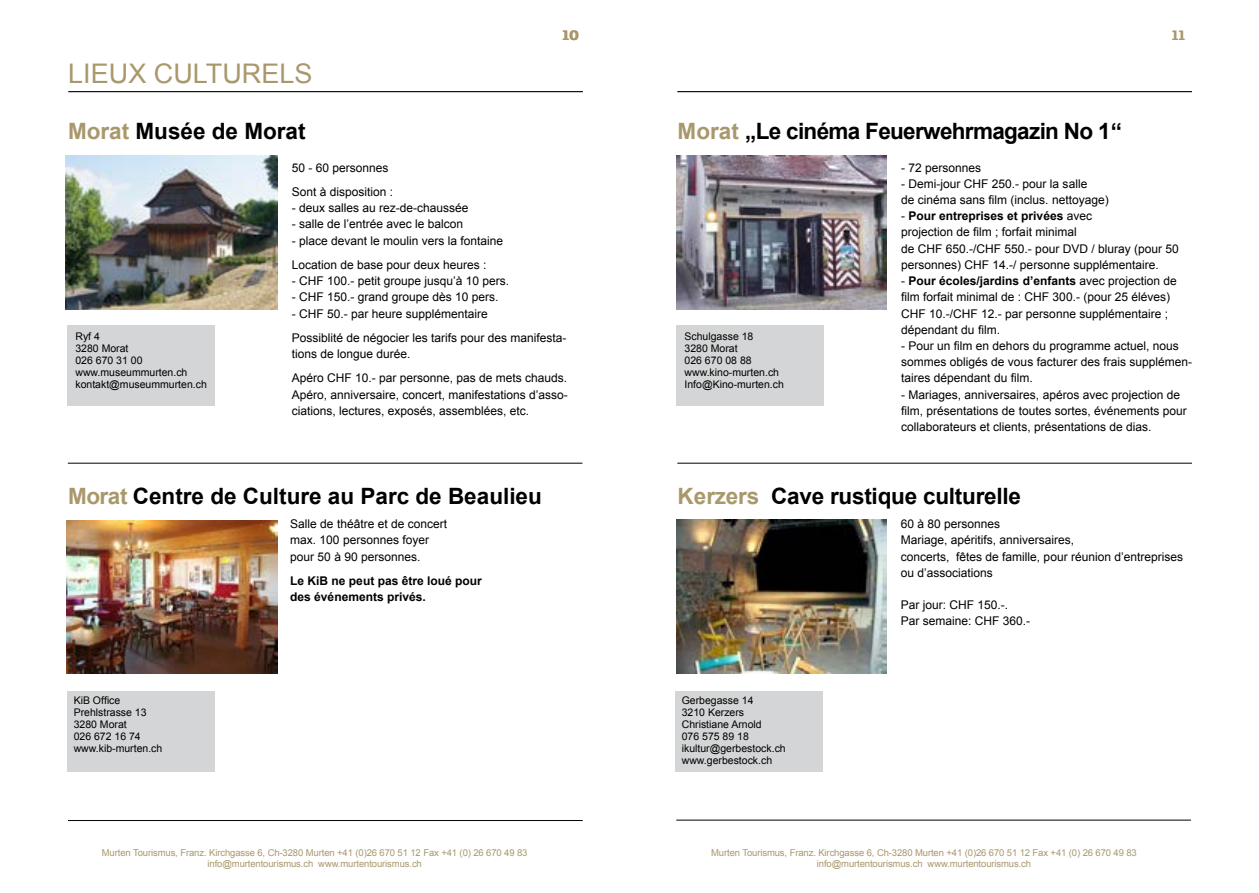
<style>
.page{position:relative;width:1259px;height:893px;background:#fff}
.page>*{position:absolute;margin:0;border:0;box-sizing:border-box;transform-origin:0 0}
.t1{font:27px "Arial";color:#a9986c}
.t2{font:700 22.5px "Arial";letter-spacing:-.01em;color:#000}
.t3{font:700 22.5px "Arial";letter-spacing:-.03em;color:#000}
.t4{font:700 16.5px "Adelle Basic";color:#a9986c}
.t5{font:12px/16.2px "Arial";color:#000}
.t6{font:700 12px/16.2px "Arial";color:#000}
.t7{font:10.5px/12px "Arial";color:#000}
.t8{font:9.45px/10.4px "Arial";letter-spacing:-.01em;color:#a9986c;text-align:center}
.s1{color:#a9986c}
.s2{font-weight:700}
</style>
<div class="page">
<div style="left:67px;top:325px;width:147px;height:81px;background:#d4d5d6"></div>
<div style="left:67px;top:691px;width:147px;height:80px;background:#d4d5d6"></div>
<img style="left:66px;top:155px;width:211px;height:154px">
<img style="left:67px;top:520px;width:210px;height:154px">
<img style="left:676px;top:155px;width:210px;height:154px">
<img style="left:676px;top:519px;width:210px;height:155px">
<hr style="left:68px;top:91px;width:515px;height:1px;background:#000">
<hr style="left:677px;top:91px;width:515px;height:1px;background:#000">
<div style="left:676px;top:326px;width:147px;height:80px;background:#d4d5d6"></div>
<div style="left:675px;top:691px;width:147px;height:80px;background:#d4d5d6"></div>
<hr style="left:677px;top:463px;width:515px;height:1px;background:#000">
<hr style="left:68px;top:463px;width:514px;height:1px;background:#000">
<hr style="left:68px;top:820px;width:515px;height:1px;background:#000">
<hr style="left:676px;top:820px;width:515px;height:1px;background:#000">
<h1 class="t1" style="left:68px;top:55px;width:246px">LIEUX CULTURELS</h1>
<h2 class="t2" style="left:68px;top:116px;width:239px"><span class="s1">Morat</span> Musée de Morat</h2>
<h3 class="t4" style="left:562px;top:24px;width:18px">10</h3>
<p class="t7" style="left:75px;top:330px;width:133px">Ryf 4<br>3280 Morat<br>026 670 31 00 www.museummurten.ch kontakt@museummurten.ch</p>
<p class="t5" style="left:292px;top:155px;width:103px;line-height:24.3px">50 - 60 personnes<br>Sont à disposition :</p>
<p class="t5" style="left:292px;top:200px;width:178px">- deux salles au rez-de-chaussée</p>
<p class="t5" style="left:292px;top:216px;width:173px">- salle de l’entrée avec le balcon</p>
<p class="t5" style="left:292px;top:228px;width:213px;line-height:24.3px">- place devant le moulin vers la fontaine<br>Location de base pour deux heures :</p>
<p class="t5" style="left:292px;top:273px;width:219px">- CHF 100.- petit groupe jusqu’à 10 pers.</p>
<p class="t5" style="left:292px;top:289px;width:208px">- CHF 150.- grand groupe dès 10 pers.</p>
<p class="t5" style="left:292px;top:301px;width:276px;line-height:24.3px">- CHF 50.- par heure supplémentaire<br>Possiblité de négocier les tarifs pour des manifesta-</p>
<p class="t5" style="left:292px;top:342px;width:277px;line-height:24.3px">tions de longue durée.<br>Apéro CHF 10.- par personne, pas de mets chauds.</p>
<p class="t5" style="left:292px;top:386px;width:278px">Apéro, anniversaire, concert, manifestations d’asso&shy;ciations, lectures, exposés, assemblées, etc.</p>
<h2 class="t2" style="left:68px;top:481px;width:475px"><span class="s1">Morat</span> Centre de Culture au Parc de Beaulieu</h2>
<p class="t7" style="left:74px;top:695px;width:90px">KiB Office<br>Prehlstrasse 13<br>3280 Morat<br>026 672 16 74 www.kib-murten.ch</p>
<p class="t5" style="left:290px;top:516px;width:158px">Salle de théâtre et de concert max. 100 personnes foyer pour 50 à 90 personnes.</p>
<p class="t6" style="left:290px;top:573px;width:193px">Le KiB ne peut pas être loué pour des événements privés.</p>
<h2 class="t3" style="left:677px;top:116px;width:446px"><span class="s1">Morat</span> „Le cinéma Feuerwehrmagazin No 1“</h2>
<h3 class="t4" style="left:1171px;top:24px;width:15px">11</h3>
<p class="t7" style="left:684px;top:330px;width:101px">Schulgasse 18<br>3280 Morat<br>026 670 08 88 www.kino-murten.ch<br>Info@Kino-murten.ch</p>
<p class="t5" style="left:901px;top:159px;width:82px">- 72 personnes</p>
<p class="t5" style="left:901px;top:176px;width:209px">- Demi-jour CHF 250.- pour la salle<br>de cinéma sans film (inclus. nettoyage)</p>
<p class="t5" style="left:901px;top:208px;width:279px">- <span class="s2">Pour entreprises et privées</span> avec<br>projection de film ; forfait minimal<br>de CHF 650.-/CHF 550.- pour DVD / bluray (pour 50 personnes) CHF 14.-/ personne supplémentaire.</p>
<p class="t5" style="left:901px;top:273px;width:277px">- <span class="s2">Pour écoles/jardins d’enfants</span> avec projection de film forfait minimal de : CHF 300.- (pour 25 éléves)<br>CHF 10.-/CHF 12.- par personne supplémentaire ; dépendant du film.</p>
<p class="t5" style="left:901px;top:338px;width:292px">- Pour un film en dehors du programme actuel, nous sommes obligés de vous facturer des frais supplémen&shy;taires dépendant du film.</p>
<p class="t5" style="left:901px;top:386px;width:287px">- Mariages, anniversaires, apéros avec projection de film, présentations de toutes sortes, événements pour collaborateurs et clients, présentations de dias.</p>
<h2 class="t2" style="left:677px;top:481px;width:345px"><span class="s1">Kerzers</span> Cave rustique culturelle</h2>
<p class="t7" style="left:682px;top:695px;width:106px">Gerbegasse 14<br>3210 Kerzers<br>Christiane Arnold<br>076 575 89 18 ikultur@gerbestock.ch www.gerbestock.ch</p>
<p class="t5" style="left:901px;top:516px;width:284px">60 à 80 personnes<br>Mariage, apéritifs, anniversaires,<br>concerts, fêtes de famille, pour réunion d’entreprises ou d’associations</p>
<p class="t5" style="left:901px;top:597px;width:131px">Par jour: CHF 150.-.<br>Par semaine: CHF 360.-</p>
<p class="t8" style="left:102px;top:848px;width:427px">Murten Tourismus, Franz. Kirchgasse 6, Ch-3280 Murten +41 (0)26 670 51 12 Fax +41 (0) 26 670 49 83 info@murtentourismus.ch www.murtentourismus.ch</p>
<p class="t8" style="left:711px;top:848px;width:427px">Murten Tourismus, Franz. Kirchgasse 6, Ch-3280 Murten +41 (0)26 670 51 12 Fax +41 (0) 26 670 49 83 info@murtentourismus.ch www.murtentourismus.ch</p>
</div>
